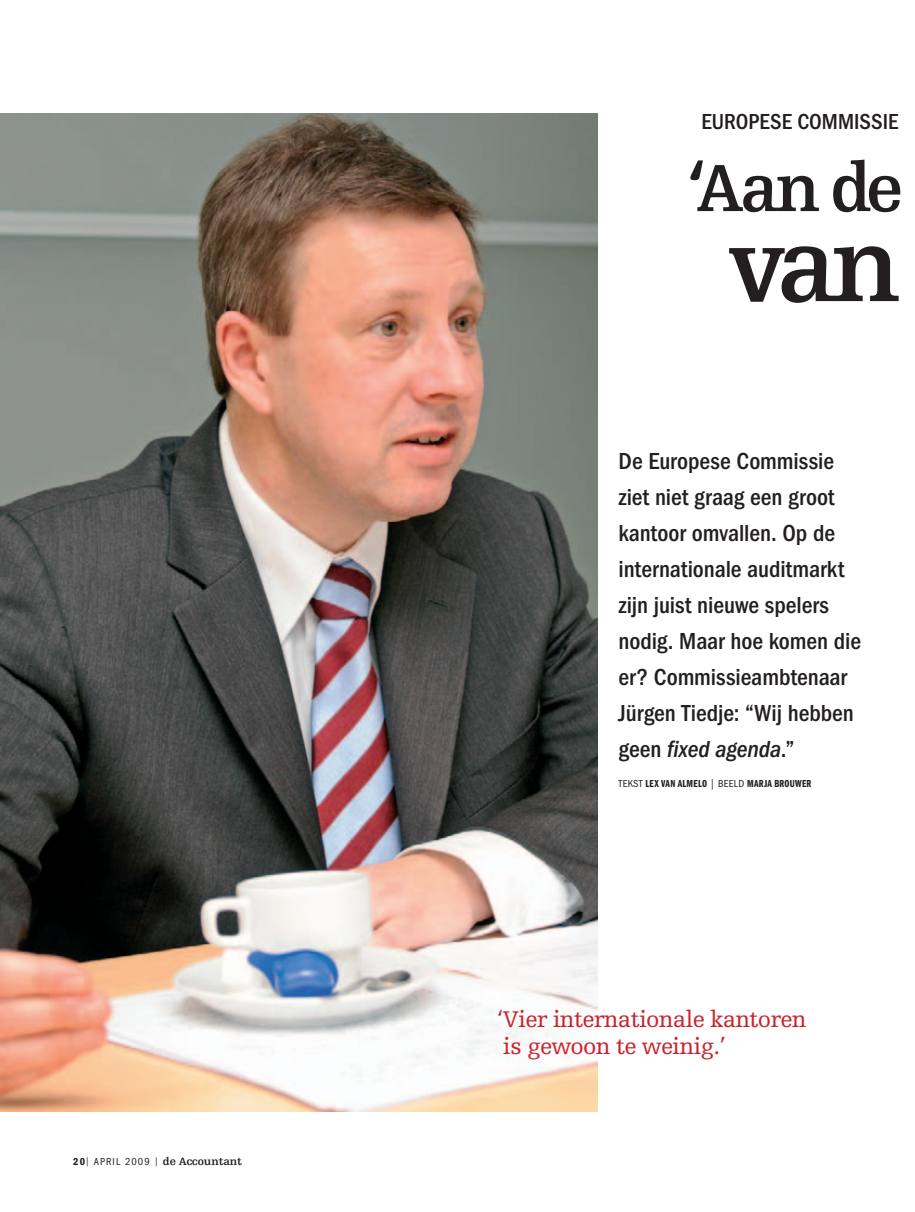
<style>
.page{position:relative;width:915px;height:1212px;background:#fff}
.page>*{position:absolute;margin:0;border:0;box-sizing:border-box;transform-origin:0 0}
.t1{font:700 109.5px "Egyptienne FLT Std";color:#231f20;scale:.95 1}
.t2{font:700 70.5px "Egyptienne FLT Std";color:#231f20;scale:.95 1}
.t3{font:500 condensed 24px/36px "ITC Franklin Gothic Std";color:#231f20}
.t4{font:24px/27px "Egyptienne FLT Std";letter-spacing:-.03em;color:#c8242b}
.t5{font:500 condensed 22.5px "ITC Franklin Gothic Std";color:#231f20}
.t6{font:700 11.25px "Egyptienne FLT Std";letter-spacing:-.01em;color:#231f20}
.t7{font:10.5px "ITC Franklin Gothic Std Dm Cp";letter-spacing:.025em;color:#231f20}
.s1{font-family:"ITC Franklin Gothic Std Dm Cd";font-weight:400;font-size:10.5px}
.s2{font-family:"ITC Franklin Gothic Std";font-weight:400;font-stretch:condensed;font-size:9px}
.s3{font-family:"ITC Franklin Gothic Std";font-weight:400;font-stretch:condensed;font-size:10.5px}
.s4{font-style:italic}
.s5{font-family:"ITC Franklin Gothic Std";font-stretch:condensed}
</style>
<div class="page">
<img style="left:0;top:114px;width:597px;height:997px">
<p class="t6" style="left:73px;top:1157px;width:170px"><span class="s1">20</span><span class="s2">|</span> <span class="s3">APRIL 2009</span> <span class="s2">|</span> de Accountant</p>
<p class="t5" style="left:701px;top:113px;width:198px">EUROPESE COMMISSIE</p>
<h2 class="t2" style="left:687px;top:159px;width:229px">‘Aan de</h2>
<h1 class="t1" style="left:727px;top:221px;width:184px">van</h1>
<p class="t3" style="left:618px;top:445px;width:244px">De Europese Commissie ziet niet graag een groot kantoor omvallen. Op de internationale auditmarkt zijn juist nieuwe spelers nodig. Maar hoe komen die er? Commissieambtenaar<br>Jürgen Tiedje: “Wij hebben geen <span class="s4">fixed agenda</span>.”</p>
<p class="t7" style="left:618px;top:780px;width:194px"><span class="s5">TEKST</span> LEX VAN ALMELO <span class="s5">| BEELD</span> MARJA BROUWER</p>
<p class="t4" style="left:496px;top:1008px;width:311px">‘ Vier internationale kantoren is gewoon te weinig.’</p>
</div>
